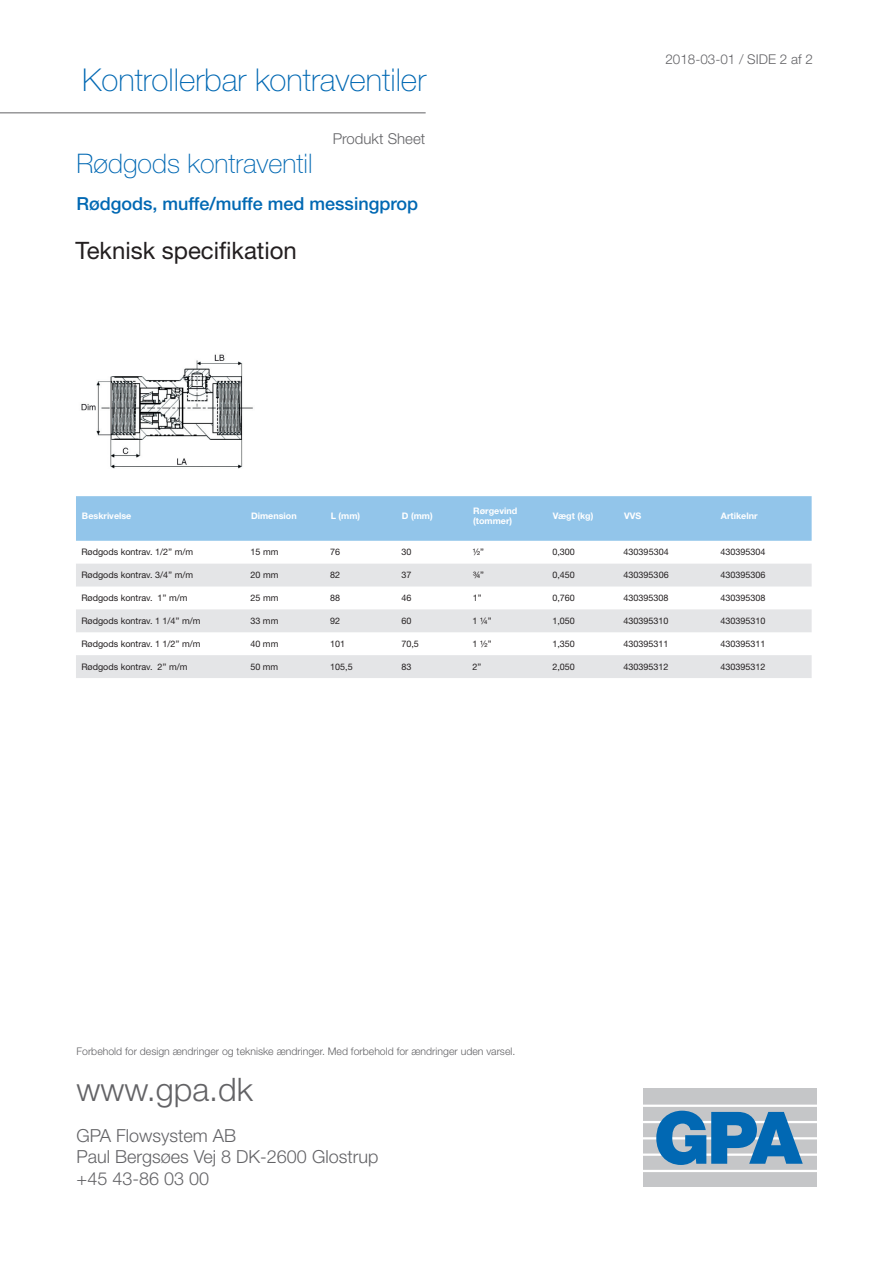
<style>
.page{position:relative;width:893px;height:1263px;background:#fff}
.page>*{position:absolute;margin:0;border:0;box-sizing:border-box;transform-origin:0 0}
.t1{font:300 32.4px "Helvetica Neue LT Std";color:#636366}
.t2{font:100 31.5px "Helvetica Neue LT Std";color:#0168b3}
.t3{font:100 27px "Helvetica Neue LT Std";color:#0168b3}
.t4{font:24px "Helvetica Neue LT Std";color:#231f20}
.t5{font:300 18px/21.6px "Helvetica Neue LT Std";color:#636366}
.t6{font:500 18px "Helvetica Neue LT Std";color:#0168b3}
.t7{font:300 15px "Helvetica Neue LT Std";color:#636366}
.t8{font:300 13.5px "Helvetica Neue LT Std";color:#636366}
.t9{font:300 10.5px "Helvetica Neue LT Std";color:#636366}
.t10{font:9px "Helvetica Neue LT Std";color:#231f20}
.t11{font:700 9px/10.8px "Helvetica Neue LT Std";color:#fff}
</style>
<div class="page">
<hr style="left:0;top:112px;width:426px;height:1px;background:#636366">
<div style="left:643px;top:1088px;width:173px;height:99px;background:#c5c6c8"></div>
<hr style="left:643px;top:1170px;width:173px;height:2px;background:#fff">
<hr style="left:643px;top:1153px;width:173px;height:3px;background:#fff">
<hr style="left:643px;top:1137px;width:173px;height:2px;background:#fff">
<hr style="left:643px;top:1121px;width:173px;height:2px;background:#fff">
<hr style="left:643px;top:1104px;width:173px;height:3px;background:#fff">
<svg style="left:656px;top:1111px;width:147px;height:54px"></svg>
<div style="left:76px;top:496px;width:736px;height:45px;background:#92c5ea"></div>
<svg style="left:76px;top:564px;width:736px;height:114px;fill:#e4e5e7"></svg>
<img style="left:81px;top:354px;width:172px;height:115px">
<h2 class="t2" style="left:82px;top:62px;width:345px">Kontrollerbar kontraventiler</h2>
<h3 class="t7" style="left:333px;top:129px;width:94px">Produkt Sheet</h3>
<h3 class="t3" style="left:77px;top:148px;width:238px">Rødgods kontraventil</h3>
<h3 class="t6" style="left:77px;top:193px;width:343px">Rødgods, muffe/muffe med messingprop</h3>
<h3 class="t4" style="left:76px;top:236px;width:223px">Teknisk specifikation</h3>
<h3 class="t8" style="left:665px;top:51px;width:149px">2018-03-01 / SIDE 2 af 2</h3>
<p class="t11" style="left:82px;top:510px;width:51px">Beskrivelse</p>
<p class="t11" style="left:251px;top:510px;width:47px">Dimension</p>
<p class="t11" style="left:331px;top:510px;width:31px">L (mm)</p>
<p class="t11" style="left:402px;top:510px;width:32px">D (mm)</p>
<p class="t11" style="left:473px;top:505px;width:46px">Rørgevind (tommer)</p>
<p class="t11" style="left:553px;top:510px;width:42px">Vægt (kg)</p>
<p class="t11" style="left:624px;top:510px;width:19px">VVS</p>
<p class="t11" style="left:721px;top:510px;width:38px">Artikelnr</p>
<p class="t10" style="left:81px;top:547px;width:113px">Rødgods kontrav. 1/2’’ m/m</p>
<p class="t10" style="left:250px;top:547px;width:29px">15 mm</p>
<p class="t10" style="left:330px;top:547px;width:12px">76</p>
<p class="t10" style="left:401px;top:547px;width:12px">30</p>
<p class="t10" style="left:473px;top:547px;width:13px">½”</p>
<p class="t10" style="left:552px;top:547px;width:24px">0,300</p>
<p class="t10" style="left:624px;top:547px;width:47px">430395304</p>
<p class="t10" style="left:720px;top:547px;width:47px">430395304</p>
<p class="t10" style="left:81px;top:570px;width:113px">Rødgods kontrav. 3/4’’ m/m</p>
<p class="t10" style="left:250px;top:570px;width:29px">20 mm</p>
<p class="t10" style="left:330px;top:570px;width:12px">82</p>
<p class="t10" style="left:401px;top:570px;width:12px">37</p>
<p class="t10" style="left:473px;top:570px;width:13px">¾”</p>
<p class="t10" style="left:552px;top:570px;width:24px">0,450</p>
<p class="t10" style="left:624px;top:570px;width:47px">430395306</p>
<p class="t10" style="left:720px;top:570px;width:47px">430395306</p>
<p class="t10" style="left:81px;top:593px;width:108px">Rødgods kontrav. 1’’ m/m</p>
<p class="t10" style="left:250px;top:593px;width:29px">25 mm</p>
<p class="t10" style="left:330px;top:593px;width:12px">88</p>
<p class="t10" style="left:401px;top:593px;width:12px">46</p>
<p class="t10" style="left:473px;top:593px;width:10px">1”</p>
<p class="t10" style="left:552px;top:593px;width:24px">0,760</p>
<p class="t10" style="left:624px;top:593px;width:47px">430395308</p>
<p class="t10" style="left:720px;top:593px;width:47px">430395308</p>
<p class="t10" style="left:81px;top:615px;width:121px">Rødgods kontrav. 1 1/4’’ m/m</p>
<p class="t10" style="left:250px;top:615px;width:29px">33 mm</p>
<p class="t10" style="left:330px;top:615px;width:12px">92</p>
<p class="t10" style="left:401px;top:615px;width:12px">60</p>
<p class="t10" style="left:473px;top:615px;width:20px">1 ¼”</p>
<p class="t10" style="left:552px;top:615px;width:24px">1,050</p>
<p class="t10" style="left:624px;top:615px;width:47px">430395310</p>
<p class="t10" style="left:720px;top:615px;width:47px">430395310</p>
<p class="t10" style="left:81px;top:638px;width:121px">Rødgods kontrav. 1 1/2’’ m/m</p>
<p class="t10" style="left:250px;top:638px;width:29px">40 mm</p>
<p class="t10" style="left:330px;top:638px;width:17px">101</p>
<p class="t10" style="left:401px;top:638px;width:19px">70,5</p>
<p class="t10" style="left:473px;top:638px;width:20px">1 ½”</p>
<p class="t10" style="left:552px;top:638px;width:24px">1,350</p>
<p class="t10" style="left:624px;top:638px;width:47px">430395311</p>
<p class="t10" style="left:720px;top:638px;width:47px">430395311</p>
<p class="t10" style="left:81px;top:661px;width:108px">Rødgods kontrav. 2’’ m/m</p>
<p class="t10" style="left:250px;top:661px;width:29px">50 mm</p>
<p class="t10" style="left:330px;top:661px;width:24px">105,5</p>
<p class="t10" style="left:401px;top:661px;width:12px">83</p>
<p class="t10" style="left:473px;top:661px;width:10px">2”</p>
<p class="t10" style="left:552px;top:661px;width:24px">2,050</p>
<p class="t10" style="left:624px;top:661px;width:47px">430395312</p>
<p class="t10" style="left:720px;top:661px;width:47px">430395312</p>
<p class="t9" style="left:77px;top:1045px;width:440px">Forbehold for design ændringer og tekniske ændringer. Med forbehold for ændringer uden varsel.</p>
<h1 class="t1" style="left:77px;top:1069px;width:178px">www.gpa.dk</h1>
<h3 class="t5" style="left:77px;top:1124px;width:303px">GPA Flowsystem AB<br>Paul Bergsøes Vej 8 DK-2600 Glostrup +45 43-86 03 00</h3>
</div>
